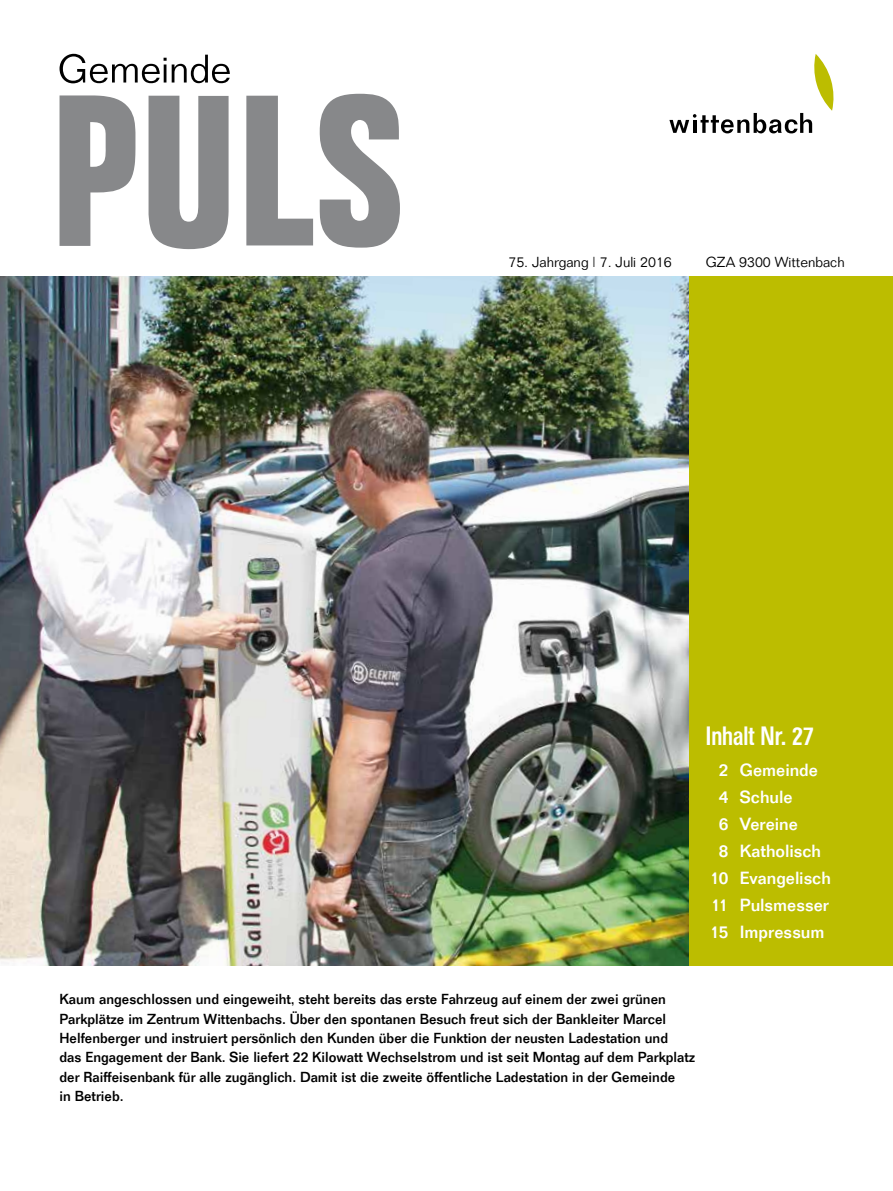
<style>
.page{position:relative;width:893px;height:1191px;background:#fff}
.page>*{position:absolute;margin:0;border:0;box-sizing:border-box;transform-origin:0 0}
.t1{font:500 26.25px "Folio Condensed BQ";color:#fff}
.t2{font:500 17.25px "Folio";letter-spacing:-.005em;color:#fff}
.t3{font:500 14.25px/19.4px "Folio";color:#000}
.t4{font:300 14.25px "Folio";color:#000}
</style>
<div class="page">
<div style="left:689px;top:276px;width:204px;height:689px;background:#bcbd00"></div>
<svg style="left:669px;top:54px;width:164px;height:79px"></svg>
<svg style="left:60px;top:95px;width:75px;height:151px"></svg>
<svg style="left:149px;top:96px;width:80px;height:153px"></svg>
<svg style="left:246px;top:96px;width:67px;height:149px"></svg>
<svg style="left:319px;top:94px;width:81px;height:154px"></svg>
<svg style="left:60px;top:54px;width:170px;height:29px"></svg>
<img style="left:0;top:276px;width:689px;height:689px">
<p class="t4" style="left:508px;top:254px;width:165px">75. Jahrgang | 7. Juli 2016</p>
<p class="t4" style="left:706px;top:254px;width:140px">GZA 9300 Wittenbach</p>
<p class="t1" style="left:706px;top:721px;width:110px">Inhalt Nr. 27</p>
<p class="t2" style="left:719px;top:759px;width:101px">2 Gemeinde</p>
<p class="t2" style="left:719px;top:786px;width:75px">4 Schule</p>
<p class="t2" style="left:719px;top:813px;width:81px">6 Vereine</p>
<p class="t2" style="left:719px;top:840px;width:104px">8 Katholisch</p>
<p class="t2" style="left:710px;top:867px;width:122px">10 Evangelisch</p>
<p class="t2" style="left:711px;top:894px;width:119px">11 Pulsmesser</p>
<p class="t2" style="left:710px;top:921px;width:116px">15 Impressum</p>
<p class="t3" style="left:60px;top:989px;width:637px">Kaum angeschlossen und eingeweiht, steht bereits das erste Fahrzeug auf einem der zwei grünen Parkplätze im Zentrum Wittenbachs. Über den spontanen Besuch freut sich der Bankleiter Marcel Helfenberger und instruiert persönlich den Kunden über die Funktion der neusten Ladestation und<br>das Engagement der Bank. Sie liefert 22 Kilowatt Wechselstrom und ist seit Montag auf dem Parkplatz der Raiffeisenbank für alle zugänglich. Damit ist die zweite öffentliche Ladestation in der Gemeinde<br>in Betrieb.</p>
</div>
